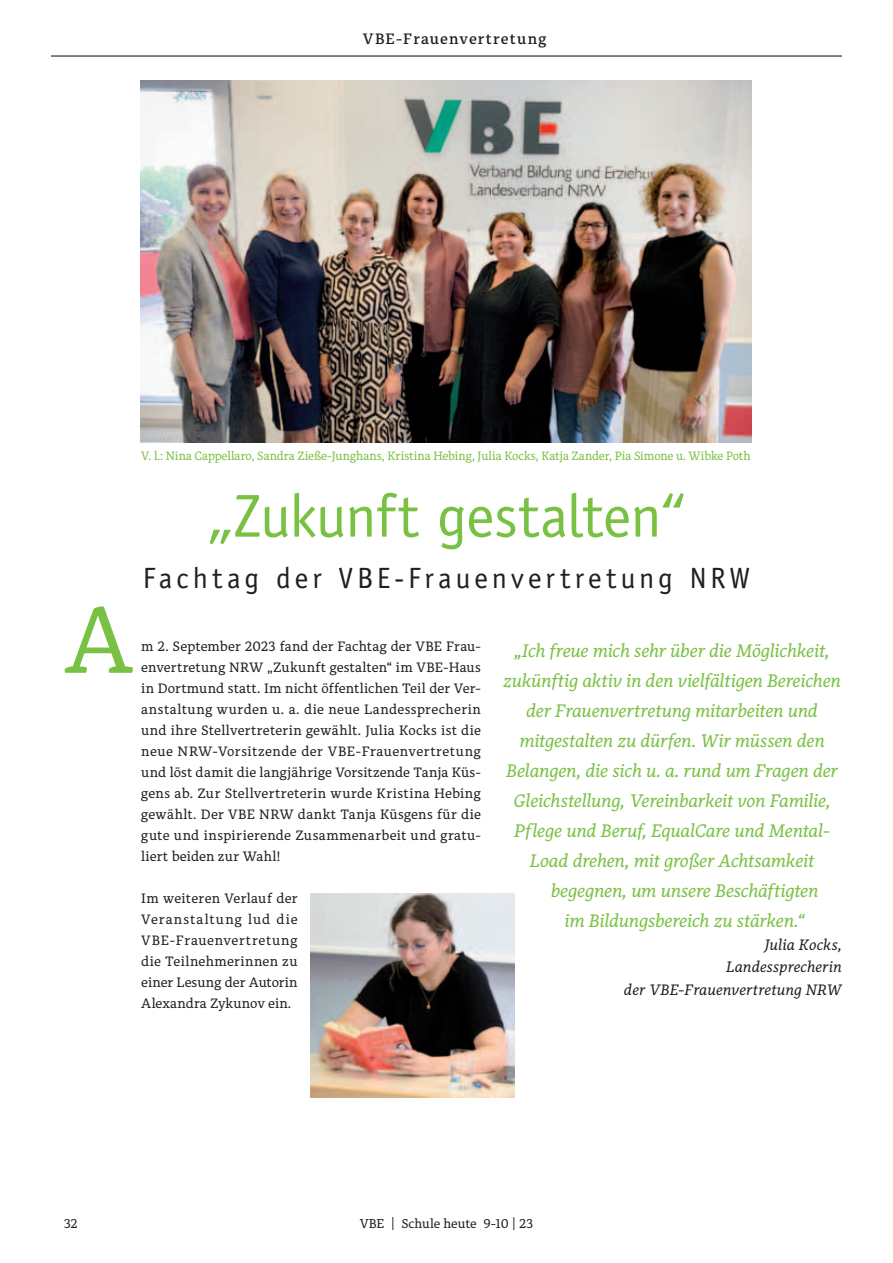
<style>
.page{position:relative;width:893px;height:1263px;background:#fff}
.page>*{position:absolute;margin:0;border:0;box-sizing:border-box;transform-origin:0 0}
.t1{font:93.15px "Alkes";color:#79c142}
.t2{font:60.6px "Officina Sans";letter-spacing:-.01em;color:#79c142}
.t3{font:29.4px "Officina Sans";letter-spacing:.135em;color:#231f20}
.t4{font:italic 18px "Alkes";letter-spacing:-.015em;color:#79c142}
.t5{font:italic 15px/22.5px "Alkes";letter-spacing:.005em;color:#231f20;text-align:right}
.t6{font:600 15px "Alkes";letter-spacing:.075em;color:#231f20}
.t7{font:13.5px/21px "Alkes";letter-spacing:.015em;color:#231f20;text-align:justify}
.t8{font:12.75px "Alkes";letter-spacing:-.005em;color:#231f20}
.t9{font:12px "Alkes";letter-spacing:-.005em;color:#79c142}
</style>
<div class="page">
<hr style="left:51px;top:55px;width:791px;height:2px;background:#231f20">
<img style="left:310px;top:893px;width:204px;height:204px">
<img style="left:141px;top:81px;width:611px;height:361px">
<p class="t6" style="left:363px;top:29px;width:185px">VBE-Frauenvertretung</p>
<p class="t9" style="left:141px;top:448px;width:611px">V. l.: Nina Cappellaro, Sandra Zieße-Junghans, Kristina Hebing, Julia Kocks, Katja Zander, Pia Simone u. Wibke Poth</p>
<h1 class="t1" style="left:64px;top:579px;width:71px">A</h1>
<h2 class="t2" style="left:208px;top:481px;width:479px">„Zukunft gestalten“</h2>
<h3 class="t3" style="left:143px;top:561px;width:609px">Fachtag der VBE-Frauenvertretung NRW</h3>
<p class="t7" style="left:141px;top:635px;width:341px">m 2. September 2023 fand der Fachtag der VBE Frau&shy;envertretung NRW „Zukunft gestalten“ im VBE-Haus in Dortmund statt. Im nicht öffentlichen Teil der Ver&shy;anstaltung wurden u. a. die neue Landessprecherin und ihre Stellvertreterin gewählt. Julia Kocks ist die neue NRW-Vorsitzende der VBE-Frauenvertretung und löst damit die langjährige Vorsitzende Tanja Küs&shy;gens ab. Zur Stellvertreterin wurde Kristina Hebing gewählt. Der VBE NRW dankt Tanja Küsgens für die gute und inspirierende Zusammenarbeit und gratu&shy;liert beiden zur Wahl!</p>
<p class="t7" style="left:141px;top:888px;width:158px">Im weiteren Verlauf der Veranstaltung lud die VBE-Frauenvertretung die Teilnehmerinnen zu einer Lesung der Autorin Alexandra Zykunov ein.</p>
<h3 class="t4" style="left:514px;top:639px;width:317px">„Ich freue mich sehr über die Möglichkeit,</h3>
<h3 class="t4" style="left:503px;top:669px;width:339px">zukünftig aktiv in den vielfältigen Bereichen</h3>
<h3 class="t4" style="left:526px;top:699px;width:293px">der Frauenvertretung mitarbeiten und</h3>
<h3 class="t4" style="left:519px;top:729px;width:307px">mitgestalten zu dürfen. Wir müssen den</h3>
<h3 class="t4" style="left:506px;top:759px;width:333px">Belangen, die sich u. a. rund um Fragen der</h3>
<h3 class="t4" style="left:513px;top:789px;width:319px">Gleichstellung, Vereinbarkeit von Familie,</h3>
<h3 class="t4" style="left:514px;top:819px;width:317px">Pflege und Beruf, EqualCare und Mental-</h3>
<h3 class="t4" style="left:530px;top:849px;width:286px">Load drehen, mit großer Achtsamkeit</h3>
<h3 class="t4" style="left:551px;top:879px;width:269px">begegnen, um unsere Beschäftigten</h3>
<h3 class="t4" style="left:564px;top:909px;width:242px">im Bildungsbereich zu stärken.“</h3>
<p class="t5" style="left:624px;top:933px;width:219px">Julia Kocks,<br>Landessprecherin<br>der VBE-Frauenvertretung NRW</p>
<p class="t8" style="left:64px;top:1215px;width:15px">32</p>
<p class="t8" style="left:360px;top:1215px;width:175px">VBE | Schule heute 9-10 | 23</p>
</div>
